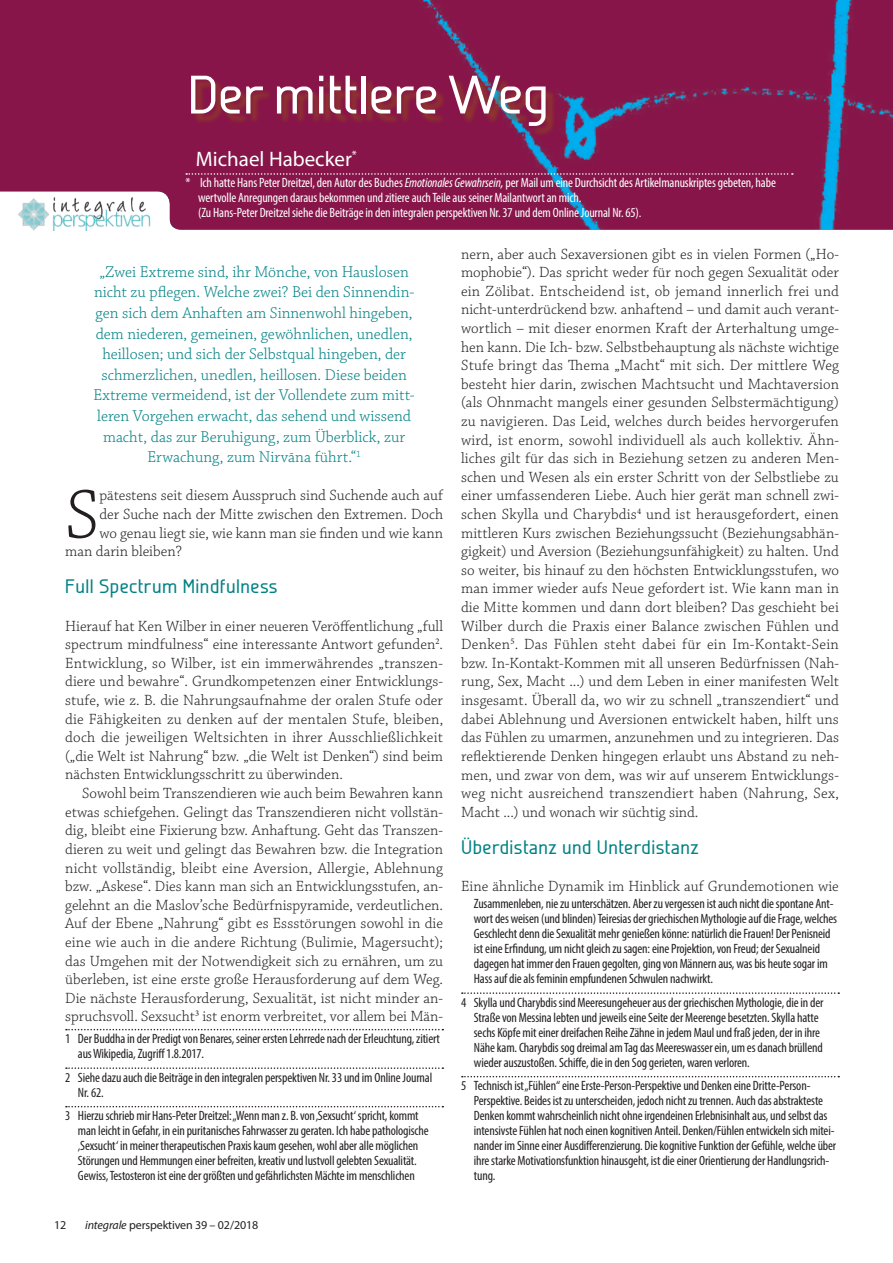
<style>
.page{position:relative;width:893px;height:1263px;background:#fff}
.page>*{position:absolute;margin:0;border:0;box-sizing:border-box;transform-origin:0 0}
.t1{font:300 72.9px "Chaparral Pro";color:#231f20}
.t2{font:500 54px "Galette";color:#fff}
.t3{font:21px "Myriad Pro";color:#fff}
.t4{font:500 19.5px "Galette";letter-spacing:.025em;color:#008184}
.t5{font:300 16.5px/20.7px "Chaparral Pro";color:#008184;text-align:center}
.t6{font:300 15.6px/18.6px "Chaparral Pro";color:#231f20;text-align:justify}
.t7{font:condensed 13.5px/15px "Myriad Pro";letter-spacing:-.01em;color:#231f20}
.t8{font:condensed 13.5px/15px "Myriad Pro";letter-spacing:-.01em;color:#fff}
.t9{font:12px "Myriad Pro";letter-spacing:-.01em;color:#231f20}
.s1{font-style:italic}
.s2{font-style:italic;font-stretch:normal}
</style>
<div class="page">
<div style="left:0;top:0;width:893px;height:230px;background:#871549"></div>
<img style="left:19px;top:198px;width:146px;height:32px">
<div style="left:193px;top:78px;width:363px;height:58px;background:#934520;opacity:.75"></div>
<svg style="left:66px;top:1029px;width:377px;height:1px"></svg>
<svg style="left:66px;top:1067px;width:377px;height:2px"></svg>
<svg style="left:66px;top:1106px;width:377px;height:1px"></svg>
<svg style="left:462px;top:992px;width:377px;height:2px"></svg>
<svg style="left:462px;top:1076px;width:377px;height:1px"></svg>
<svg style="left:186px;top:173px;width:607px;height:2px"></svg>
<h2 class="t2" style="left:188px;top:62px;width:362px">Der mittlere Weg</h2>
<h3 class="t3" style="left:196px;top:146px;width:163px">Michael Habecker<sup>*</sup></h3>
<p class="t8" style="left:198px;top:175px;width:579px;text-indent:-13px">* Ich hatte Hans Peter Dreitzel, den Autor des Buches <span class="s1">Emotionales Gewahrsein</span><span class="s2">,</span> per Mail um eine Durchsicht des Artikelmanuskriptes gebeten, habe wertvolle Anregungen daraus bekommen und zitiere auch Teile aus seiner Mailantwort an mich.<br>(Zu Hans-Peter Dreitzel siehe die Beiträge in den integralen perspektiven Nr. 37 und dem Online Journal Nr. 65).</p>
<p class="t5" style="left:93px;top:262px;width:323px">„Zwei Extreme sind, ihr Mönche, von Hauslosen nicht zu pflegen. Welche zwei? Bei den Sinnendin&shy;gen sich dem Anhaften am Sinnenwohl hingeben, dem niederen, gemeinen, gewöhnlichen, unedlen, heillosen; und sich der Selbstqual hingeben, der schmerzlichen, unedlen, heillosen. Diese beiden Extreme vermeidend, ist der Vollendete zum mitt&shy;leren Vorgehen erwacht, das sehend und wissend macht, das zur Beruhigung, zum Überblick, zur Erwachung, zum Nirvāna führt.“<sup>1</sup></p>
<h1 class="t1" style="left:65px;top:475px;width:36px">S</h1>
<p class="t6" style="left:99px;top:487px;width:345px">pätestens seit diesem Ausspruch sind Suchende auch auf</p>
<p class="t6" style="left:99px;top:505px;width:345px">der Suche nach der Mitte zwischen den Extremen. Doch</p>
<p class="t6" style="left:99px;top:524px;width:345px">wo genau liegt sie, wie kann man sie finden und wie kann</p>
<p class="t6" style="left:65px;top:543px;width:118px">man darin bleiben?</p>
<p class="t4" style="left:65px;top:575px;width:214px">Full Spectrum Mindfulness</p>
<p class="t6" style="left:65px;top:617px;width:379px">Hierauf hat Ken Wilber in einer neueren Veröffentlichung „full spectrum mindfulness“ eine interessante Antwort gefunden<sup>2</sup>.<br>Entwicklung, so Wilber, ist ein immerwährendes „transzen&shy;diere und bewahre“. Grundkompetenzen einer Entwicklungs&shy;stufe, wie z. B. die Nahrungsaufnahme der oralen Stufe oder die Fähigkeiten zu denken auf der mentalen Stufe, bleiben, doch die jeweiligen Weltsichten in ihrer Ausschließlichkeit („die Welt ist Nahrung“ bzw. „die Welt ist Denken“) sind beim nächsten Entwicklungsschritt zu überwinden.</p>
<p class="t6" style="left:65px;top:784px;width:379px;text-indent:17px">Sowohl beim Transzendieren wie auch beim Bewahren kann etwas schiefgehen. Gelingt das Transzendieren nicht vollstän&shy;dig, bleibt eine Fixierung bzw. Anhaftung. Geht das Transzen&shy;dieren zu weit und gelingt das Bewahren bzw. die Integration nicht vollständig, bleibt eine Aversion, Allergie, Ablehnung bzw. „Askese“. Dies kann man sich an Entwicklungsstufen, an&shy;gelehnt an die Maslov’sche Bedürfnispyramide, verdeutlichen.<br>Auf der Ebene „Nahrung“ gibt es Essstörungen sowohl in die eine wie auch in die andere Richtung (Bulimie, Magersucht); das Umgehen mit der Notwendigkeit sich zu ernähren, um zu überleben, ist eine erste große Herausforderung auf dem Weg.<br>Die nächste Herausforderung, Sexualität, ist nicht minder an&shy;spruchsvoll. Sexsucht<sup>3</sup> ist enorm verbreitet, vor allem bei Män-</p>
<p class="t7" style="left:78px;top:1031px;width:364px;text-indent:-13px">1 Der Buddha in der Predigt von Benares, seiner ersten Lehrrede nach der Erleuchtung, zitiert aus Wikipedia, Zugriff 1.8.2017.</p>
<p class="t7" style="left:78px;top:1069px;width:356px;text-indent:-13px">2 Siehe dazu auch die Beiträge in den integralen perspektiven Nr. 33 und im Online Journal<br>Nr. 62.</p>
<p class="t7" style="left:78px;top:1108px;width:352px;text-indent:-13px">3 Hierzu schrieb mir Hans-Peter Dreitzel: „Wenn man z. B. von ‚Sexsucht‘ spricht, kommt man leicht in Gefahr, in ein puritanisches Fahrwasser zu geraten. Ich habe pathologische ‚Sexsucht‘ in meiner therapeutischen Praxis kaum gesehen, wohl aber alle möglichen Störungen und Hemmungen einer befreiten, kreativ und lustvoll gelebten Sexualität.<br>Gewiss, Testosteron ist eine der größten und gefährlichsten Mächte im menschlichen</p>
<p class="t9" style="left:54px;top:1217px;width:14px">12</p>
<p class="t9" style="left:85px;top:1217px;width:175px"><span class="s1">integrale</span> perspektiven 39 – 02/2018</p>
<p class="t6" style="left:461px;top:245px;width:379px">nern, aber auch Sexaversionen gibt es in vielen Formen („Ho&shy;mophobie“). Das spricht weder für noch gegen Sexualität oder ein Zölibat. Entscheidend ist, ob jemand innerlich frei und nicht-unterdrückend bzw. anhaftend – und damit auch verant&shy;wortlich – mit dieser enormen Kraft der Arterhaltung umge&shy;hen kann. Die Ich- bzw. Selbstbehauptung als nächste wichtige Stufe bringt das Thema „Macht“ mit sich. Der mittlere Weg besteht hier darin, zwischen Machtsucht und Machtaversion (als Ohnmacht mangels einer gesunden Selbstermächtigung) zu navigieren. Das Leid, welches durch beides hervorgerufen wird, ist enorm, sowohl individuell als auch kollektiv. Ähn&shy;liches gilt für das sich in Beziehung setzen zu anderen Men&shy;schen und Wesen als ein erster Schritt von der Selbstliebe zu einer umfassenderen Liebe. Auch hier gerät man schnell zwi&shy;schen Skylla und Charybdis<sup>4</sup> und ist herausgefordert, einen mittleren Kurs zwischen Beziehungssucht (Beziehungsabhän&shy;gigkeit) und Aversion (Beziehungsunfähigkeit) zu halten. Und so weiter, bis hinauf zu den höchsten Entwicklungsstufen, wo man immer wieder aufs Neue gefordert ist. Wie kann man in die Mitte kommen und dann dort bleiben? Das geschieht bei Wilber durch die Praxis einer Balance zwischen Fühlen und Denken<sup>5</sup>. Das Fühlen steht dabei für ein Im-Kontakt-Sein bzw. In-Kontakt-Kommen mit all unseren Bedürfnissen (Nah&shy;rung, Sex, Macht ...) und dem Leben in einer manifesten Welt insgesamt. Überall da, wo wir zu schnell „transzendiert“ und dabei Ablehnung und Aversionen entwickelt haben, hilft uns das Fühlen zu umarmen, anzunehmen und zu integrieren. Das reflektierende Denken hingegen erlaubt uns Abstand zu neh&shy;men, und zwar von dem, was wir auf unserem Entwicklungs&shy;weg nicht ausreichend transzendiert haben (Nahrung, Sex, Macht ...) und wonach wir süchtig sind.</p>
<p class="t4" style="left:461px;top:835px;width:239px">Überdistanz und Unterdistanz</p>
<p class="t6" style="left:461px;top:877px;width:379px">Eine ähnliche Dynamik im Hinblick auf Grundemotionen wie</p>
<p class="t7" style="left:474px;top:896px;width:365px">Zusammenleben, nie zu unterschätzen. Aber zu vergessen ist auch nicht die spontane Ant&shy;wort des weisen (und blinden) Teiresias der griechischen Mythologie auf die Frage, welches Geschlecht denn die Sexualität mehr genießen könne: natürlich die Frauen! Der Penisneid ist eine Erfindung, um nicht gleich zu sagen: eine Projektion, von Freud; der Sexualneid dagegen hat immer den Frauen gegolten, ging von Männern aus, was bis heute sogar im Hass auf die als feminin empfundenen Schwulen nachwirkt.</p>
<p class="t7" style="left:474px;top:994px;width:351px;text-indent:-13px">4 Skylla und Charybdis sind Meeresungeheuer aus der griechischen Mythologie, die in der Straße von Messina lebten und jeweils eine Seite der Meerenge besetzten. Skylla hatte sechs Köpfe mit einer dreifachen Reihe Zähne in jedem Maul und fraß jeden, der in ihre Nähe kam. Charybdis sog dreimal am Tag das Meereswasser ein, um es danach brüllend wieder auszustoßen. Schiffe, die in den Sog gerieten, waren verloren.</p>
<p class="t7" style="left:474px;top:1078px;width:364px;text-indent:-13px">5 Technisch ist „Fühlen“ eine Erste-Person-Perspektive und Denken eine Dritte-Person-Perspektive. Beides ist zu unterscheiden, jedoch nicht zu trennen. Auch das abstrakteste Denken kommt wahrscheinlich nicht ohne irgendeinen Erlebnisinhalt aus, und selbst das intensivste Fühlen hat noch einen kognitiven Anteil. Denken/Fühlen entwickeln sich mitei&shy;nander im Sinne einer Ausdifferenzierung. Die kognitive Funktion der Gefühle, welche über ihre starke Motivationsfunktion hinausgeht, ist die einer Orientierung der Handlungsrich&shy;tung.</p>
</div>
